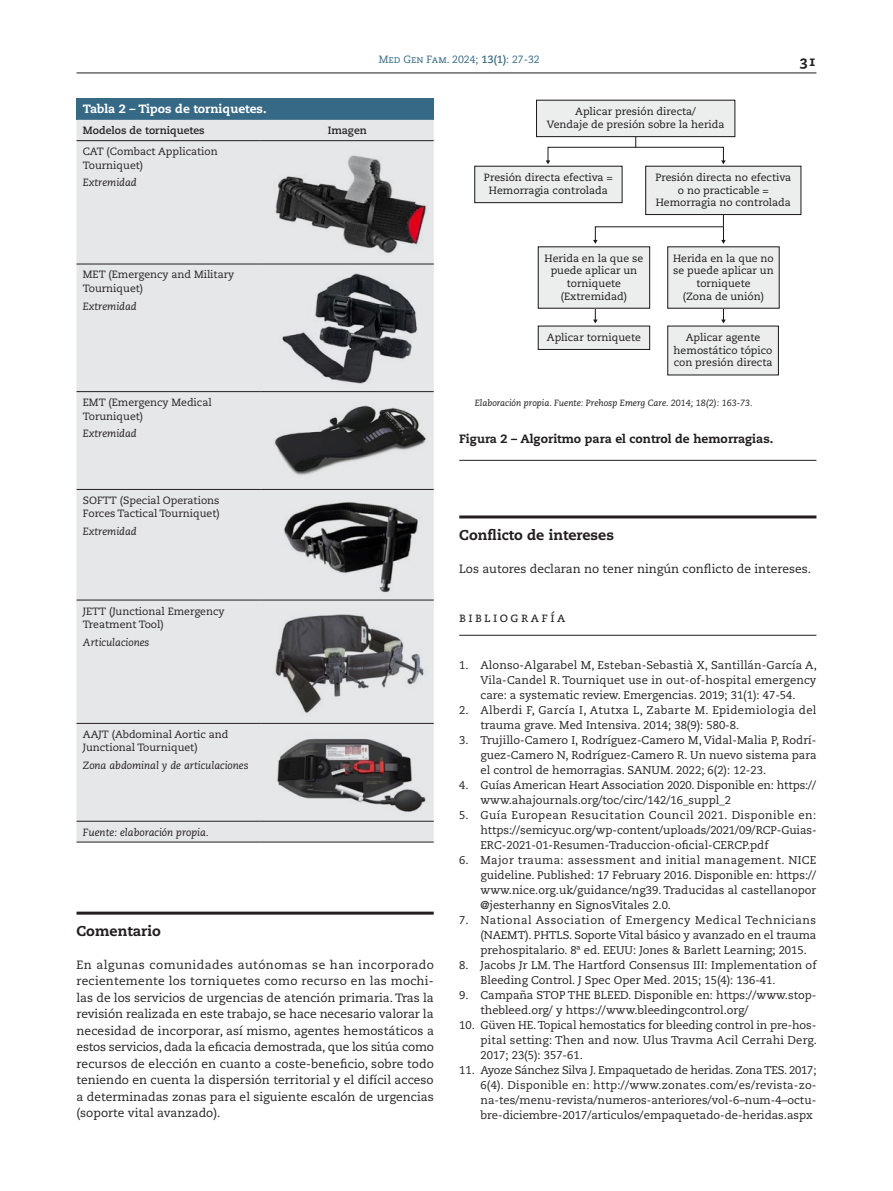
<style>
.page{position:relative;width:893px;height:1191px;background:#fff}
.page>*{position:absolute;margin:0;border:0;box-sizing:border-box;transform-origin:0 0}
.parr_1{font:800 14.25px "Caecilia LT Std";color:#231f20}
.parr_1_1ª_linea{font:800 14.25px "Caecilia LT Std";color:#231f20}
.Biblio_tit{font:13.5px "Caecilia LT Std";letter-spacing:.18em;color:#231f20}
.tx_1ª_lin{font:12px/16.5px "Caecilia LT Std";color:#231f20;text-align:justify}
.tx{font:12px "Caecilia LT Std";color:#231f20}
.fig_pie{font:800 12px "Caecilia LT Std";color:#231f20}
.tabla_tit{font:800 12px "Caecilia LT Std";color:#fff}
.t1{font:11.25px/15px "Caecilia LT Std";color:#231f20;text-align:justify}
.t2{font:11.25px/15px "Caecilia LT Std";letter-spacing:.03em;color:#231f20}
.t3{font:10.5px/12.6px "Caecilia LT Std";color:#1a171b;text-align:center}
.tabla_tx{font:10.5px/13.5px "Caecilia LT Std";color:#231f20}
.tabla_tx-2{font:italic 10.5px "Caecilia LT Std";color:#231f20}
.t4{font:10.5px "Caecilia LT Std";color:#366986}
.tabla_sub{font:700 10.5px "Caecilia LT Std";color:#231f20}
.tabla_pie{font:italic 10.5px "Caecilia LT Std";color:#231f20}
.t5{font:italic 9px "Caecilia LT Std";color:#1a171b}
.s1{font-weight:700}
</style>
<div class="page">
<hr style="left:77px;top:73px;width:739px;height:1px;background:#231f20">
<hr style="left:77px;top:911px;width:357px;height:3px;background:#231f20">
<hr style="left:459px;top:515px;width:357px;height:3px;background:#231f20">
<hr style="left:459px;top:635px;width:357px;height:1px;background:#231f20">
<div style="left:77px;top:98px;width:357px;height:22px;background:#366986"></div>
<div style="left:77px;top:120px;width:357px;height:722px;background:#e6e7e9"></div>
<hr style="left:77px;top:264px;width:184px;height:1px;background:#231f20">
<hr style="left:261px;top:264px;width:173px;height:1px;background:#231f20">
<hr style="left:77px;top:391px;width:184px;height:1px;background:#231f20">
<hr style="left:261px;top:391px;width:173px;height:1px;background:#231f20">
<hr style="left:77px;top:489px;width:184px;height:1px;background:#231f20">
<hr style="left:261px;top:489px;width:173px;height:1px;background:#231f20">
<hr style="left:77px;top:600px;width:184px;height:1px;background:#231f20">
<hr style="left:261px;top:600px;width:173px;height:1px;background:#231f20">
<hr style="left:77px;top:723px;width:184px;height:1px;background:#231f20">
<hr style="left:261px;top:723px;width:173px;height:1px;background:#231f20">
<hr style="left:77px;top:821px;width:184px;height:1px;background:#231f20">
<hr style="left:261px;top:821px;width:173px;height:1px;background:#231f20">
<hr style="left:77px;top:842px;width:184px;height:1px;background:#231f20">
<hr style="left:261px;top:842px;width:173px;height:1px;background:#231f20">
<hr style="left:77px;top:140px;width:184px;height:1px;background:#231f20">
<hr style="left:261px;top:140px;width:173px;height:1px;background:#231f20">
<div style="left:270px;top:146px;width:160px;height:114px;background:#e6e7e9"></div>
<img style="left:275px;top:155px;width:151px;height:98px">
<div style="left:270px;top:270px;width:160px;height:115px;background:#e6e7e9"></div>
<img style="left:282px;top:273px;width:136px;height:111px">
<div style="left:270px;top:398px;width:160px;height:85px;background:#e6e7e9"></div>
<img style="left:274px;top:405px;width:152px;height:71px">
<div style="left:270px;top:495px;width:160px;height:103px;background:#e6e7e9"></div>
<img style="left:284px;top:502px;width:134px;height:91px">
<div style="left:270px;top:607px;width:160px;height:110px;background:#e6e7e9"></div>
<img style="left:275px;top:614px;width:149px;height:99px">
<div style="left:270px;top:727px;width:160px;height:89px;background:#e6e7e9"></div>
<img style="left:277px;top:738px;width:149px;height:74px">
<hr style="left:459px;top:460px;width:357px;height:1px;background:#231f20">
<div style="left:548px;top:147px;width:176px;height:14px;border:1px solid #1a171b"></div>
<svg style="left:546px;top:160px;width:4px;height:4px"></svg>
<svg style="left:721px;top:160px;width:5px;height:4px"></svg>
<svg style="left:593px;top:308px;width:5px;height:15px"></svg>
<svg style="left:721px;top:308px;width:5px;height:15px"></svg>
<div style="left:538px;top:326px;width:112px;height:23px;background:#eceded"></div>
<div style="left:538px;top:326px;width:112px;height:24px;border:1px solid #1a171b"></div>
<div style="left:538px;top:247px;width:112px;height:61px;background:#eceded"></div>
<div style="left:538px;top:246px;width:112px;height:62px;border:1px solid #1a171b"></div>
<div style="left:668px;top:247px;width:111px;height:61px;background:#eceded"></div>
<svg style="left:593px;top:240px;width:5px;height:4px"></svg>
<svg style="left:721px;top:240px;width:5px;height:4px"></svg>
<svg style="left:723px;top:215px;width:1px;height:12px"></svg>
<div style="left:475px;top:166px;width:147px;height:37px;background:#eceded"></div>
<div style="left:474px;top:166px;width:148px;height:37px;border:1px solid #1a171b"></div>
<div style="left:668px;top:326px;width:110px;height:49px;background:#eceded"></div>
<div style="left:667px;top:326px;width:112px;height:49px;border:1px solid #1a171b"></div>
<div style="left:646px;top:166px;width:155px;height:48px;background:#eceded"></div>
<div style="left:645px;top:166px;width:156px;height:49px;border:1px solid #1a171b"></div>
<div style="left:536px;top:100px;width:199px;height:37px;background:#eceded"></div>
<div style="left:536px;top:100px;width:199px;height:37px;border:1px solid #1a171b"></div>
<p class="t4" style="left:379px;top:53px;width:162px">Med Gen Fam. 2024; <span class="s1">13(1)</span>: 27-32</p>
<p class="parr_1" style="left:800px;top:52px;width:18px">31</p>
<p class="tabla_tit" style="left:83px;top:102px;width:185px">Tabla 2 – Tipos de torniquetes.</p>
<p class="tabla_sub" style="left:83px;top:124px;width:123px">Modelos de torniquetes</p>
<p class="tabla_sub" style="left:328px;top:124px;width:41px">Imagen</p>
<p class="tabla_tx" style="left:83px;top:145px;width:136px">CAT (Combact Application<br>Tourniquet)</p>
<p class="tabla_tx-2" style="left:83px;top:177px;width:55px">Extremidad</p>
<p class="t3" style="left:547px;top:105px;width:179px">Aplicar presión directa/<br>Vendaje de presión sobre la herida</p>
<p class="t3" style="left:484px;top:171px;width:130px">Presión directa efectiva =<br>Hemorragia controlada</p>
<p class="t3" style="left:655px;top:171px;width:137px">Presión directa no efectiva o no practicable =<br>Hemorragia no controlada</p>
<p class="tabla_tx" style="left:83px;top:268px;width:153px">MET (Emergency and Military<br>Tourniquet)</p>
<p class="tabla_tx-2" style="left:83px;top:300px;width:55px">Extremidad</p>
<p class="tabla_tx" style="left:83px;top:396px;width:130px">EMT (Emergency Medical<br>Toruniquet)</p>
<p class="tabla_tx-2" style="left:83px;top:428px;width:55px">Extremidad</p>
<p class="t3" style="left:545px;top:252px;width:100px">Herida en la que se puede aplicar un torniquete (Extremidad)</p>
<p class="t3" style="left:673px;top:252px;width:102px">Herida en la que no se puede aplicar un torniquete<br>(Zona de unión)</p>
<p class="t3" style="left:547px;top:331px;width:96px">Aplicar torniquete</p>
<p class="t3" style="left:674px;top:331px;width:100px">Aplicar agente hemostático tópico con presión directa</p>
<p class="t5" style="left:475px;top:398px;width:279px">Elaboración propia. Fuente: Prehosp Emerg Care. 2014; 18(2): 163-73.</p>
<p class="fig_pie" style="left:459px;top:431px;width:316px">Figura 2 – Algoritmo para el control de hemorragias.</p>
<p class="tabla_tx" style="left:83px;top:494px;width:138px">SOFTT (Special Operations<br>Forces Tactical Tourniquet)</p>
<p class="tabla_tx-2" style="left:83px;top:525px;width:55px">Extremidad</p>
<p class="tabla_tx" style="left:83px;top:604px;width:143px">JETT (Junctional Emergency<br>Treatment Tool)</p>
<p class="tabla_tx-2" style="left:83px;top:636px;width:68px">Articulaciones</p>
<p class="tabla_tx" style="left:83px;top:727px;width:147px">AAJT (Abdominal Aortic and<br>Junctional Tourniquet)</p>
<p class="tabla_tx-2" style="left:83px;top:759px;width:167px">Zona abdominal y de articulaciones</p>
<p class="tabla_pie" style="left:83px;top:826px;width:127px">Fuente: elaboración propia.</p>
<p class="parr_1_1ª_linea" style="left:77px;top:922px;width:86px">Comentario</p>
<p class="tx_1ª_lin" style="left:77px;top:956px;width:359px">En algunas comunidades autónomas se han incorporado recientemente los torniquetes como recurso en las mochi&shy;las de los servicios de urgencias de atención primaria. Tras la revisión realizada en este trabajo, se hace necesario valorar la necesidad de incorporar, así mismo, agentes hemostáticos a estos servicios, dada la eficacia demostrada, que los sitúa como recursos de elección en cuanto a coste-beneficio, sobre todo teniendo en cuenta la dispersión territorial y el difícil acceso a determinadas zonas para el siguiente escalón de urgencias (soporte vital avanzado).</p>
<p class="parr_1" style="left:459px;top:526px;width:156px">Conflicto de intereses</p>
<p class="tx" style="left:459px;top:561px;width:353px">Los autores declaran no tener ningún conflicto de intereses.</p>
<p class="Biblio_tit" style="left:459px;top:610px;width:108px">bibliografía</p>
<p class="t1" style="left:480px;top:658px;width:338px;text-indent:-21px">1. Alonso-Algarabel M, Esteban-Sebastià X, Santillán-García A, Vila-Candel R. Tourniquet use in out-of-hospital emergency care: a systematic review. Emergencias. 2019; 31(1): 47-54.</p>
<p class="t2" style="left:480px;top:703px;width:337px;text-indent:-21px">2. Alberdi F, García I, Atutxa L, Zabarte M. Epidemiologia del trauma grave. Med Intensiva. 2014; 38(9): 580-8.</p>
<p class="t1" style="left:480px;top:733px;width:337px;text-indent:-21px">3. Trujillo-Camero I, Rodríguez-Camero M, Vidal-Malia P, Rodrí&shy;guez-Camero N, Rodríguez-Camero R. Un nuevo sistema para el control de hemorragias. SANUM. 2022; 6(2): 12-23.</p>
<p class="t1" style="left:480px;top:778px;width:337px;text-indent:-21px">4. Guías American Heart Association 2020. Disponible en: https:// www.ahajournals.org/toc/circ/142/16_suppl_2</p>
<p class="t1" style="left:480px;top:808px;width:338px;text-indent:-21px">5. Guía European Resucitation Council 2021. Disponible en: https://semicyuc.org/wp-content/uploads/2021/09/RCP-Guias-ERC-2021-01-Resumen-Traduccion-oficial-CERCP.pdf</p>
<p class="t1" style="left:480px;top:853px;width:337px;text-indent:-21px">6. Major trauma: assessment and initial management. NICE guideline. Published: 17 February 2016. Disponible en: https:// www.nice.org.uk/guidance/ng39. Traducidas al castellanopor @jesterhanny en SignosVitales 2.0.</p>
<p class="t1" style="left:480px;top:913px;width:337px;text-indent:-21px">7. National Association of Emergency Medical Technicians (NAEMT). PHTLS. Soporte Vital básico y avanzado en el trauma prehospitalario. 8ª ed. EEUU: Jones &amp; Barlett Learning; 2015.</p>
<p class="t1" style="left:480px;top:958px;width:338px;text-indent:-21px">8. Jacobs Jr LM. The Hartford Consensus III: Implementation of<br>Bleeding Control. J Spec Oper Med. 2015; 15(4): 136-41.</p>
<p class="t1" style="left:480px;top:988px;width:337px;text-indent:-21px">9. Campaña STOP THE BLEED. Disponible en: https://www.stop&shy;thebleed.org/ y https://www.bleedingcontrol.org/</p>
<p class="t1" style="left:480px;top:1018px;width:338px;text-indent:-21px">10. Güven HE. Topical hemostatics for bleeding control in pre-hos&shy;pital setting: Then and now. Ulus Travma Acil Cerrahi Derg.<br>2017; 23(5): 357-61.</p>
<p class="t1" style="left:480px;top:1063px;width:337px;text-indent:-21px">11. Ayoze Sánchez Silva J. Empaquetado de heridas. Zona TES. 2017; 6(4). Disponible en: http://www.zonates.com/es/revista-zo&shy;na-tes/menu-revista/numeros-anteriores/vol-6–num-4–octu&shy;bre-diciembre-2017/articulos/empaquetado-de-heridas.aspx</p>
</div>
